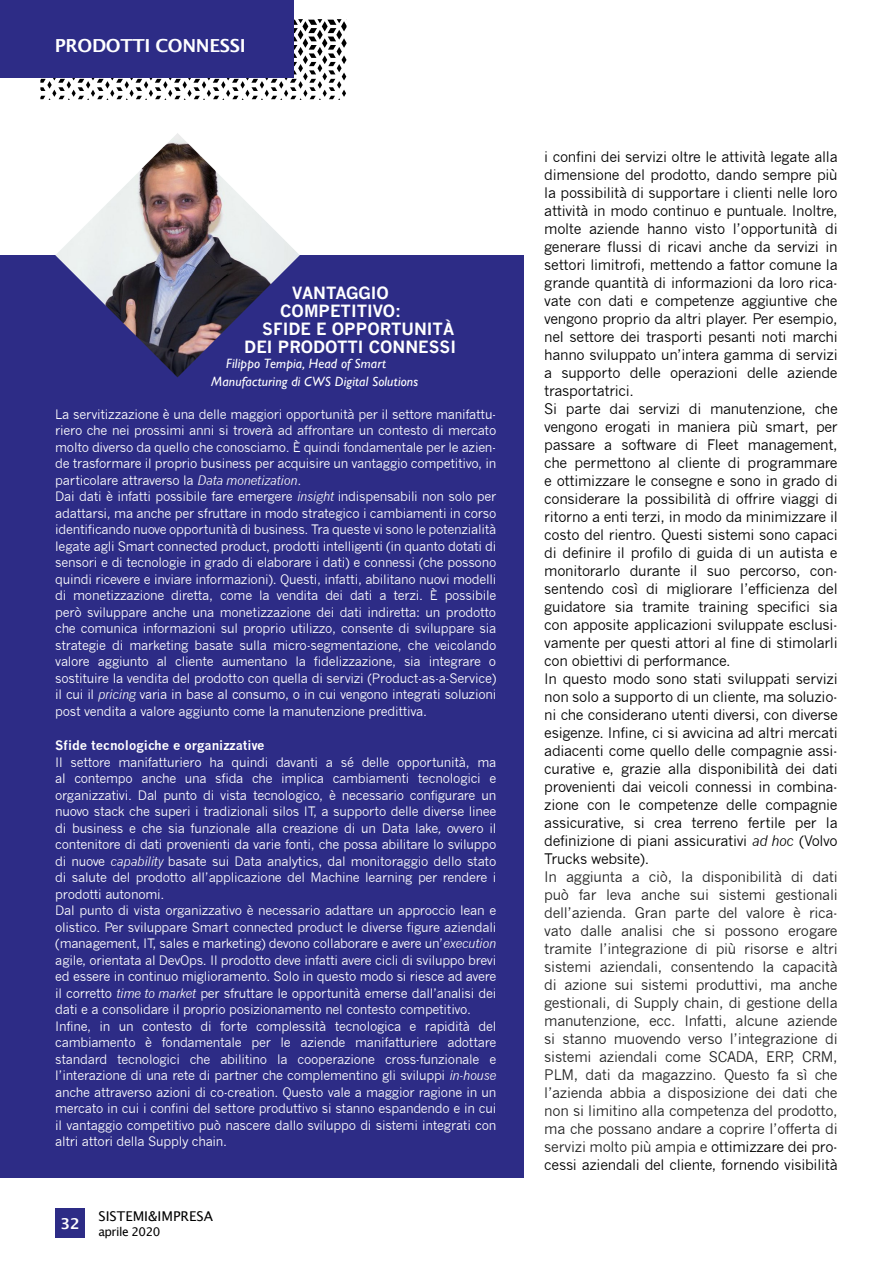
<style>
.page{position:relative;width:893px;height:1263px;background:#fff}
.page>*{position:absolute;margin:0;border:0;box-sizing:border-box;transform-origin:0 0}
.t1{font:600 18px "Lucida Sans";letter-spacing:-.02em;color:#fff}
.t2{font:700 16.5px "News Gothic";color:#fff}
.t3{font:600 15px "Lucida Sans";color:#fff}
.t4{font:14.25px/18px "News Gothic";letter-spacing:-.02em;color:#000}
.t5{font:14.25px/18px "News Gothic";letter-spacing:-.02em;color:#222;text-align:justify}
.t6{font:italic 13.5px/18px "Gill Sans";letter-spacing:.01em;color:#fff}
.t7{font:13.5px "Lucida Grande";color:#000}
.t8{font:12.75px/16.5px "News Gothic";letter-spacing:-.02em;color:#fff}
.t9{font:700 12.75px "News Gothic";color:#fff}
.t10{font:12px "Lucida Grande";letter-spacing:-.04em;color:#000}
.s1{font-style:italic}
.s2{color:#000}
</style>
<div class="page">
<div style="left:55px;top:1208px;width:30px;height:30px;background:#2d2c86"></div>
<svg style="left:40px;top:19px;width:307px;height:81px"></svg>
<div style="left:0;top:0;width:293px;height:77px;background:#2d2c86"></div>
<div style="left:0;top:255px;width:523px;height:923px;background:#2d2c86"></div>
<svg style="left:55px;top:133px;width:245px;height:244px"></svg>
<h1 class="t1" style="left:55px;top:35px;width:192px">PRODOTTI CONNESSI</h1>
<p class="t2" style="left:292px;top:282px;width:98px">VANTAGGIO</p>
<p class="t2" style="left:280px;top:300px;width:122px">COMPETITIVO:</p>
<p class="t2" style="left:262px;top:318px;width:193px">SFIDE E OPPORTUNITÀ</p>
<p class="t2" style="left:244px;top:336px;width:213px">DEI PRODOTTI CONNESSI</p>
<p class="t6" style="left:211px;top:354px;width:208px;text-indent:15px">Filippo Tempia, Head of Smart<br>Manufacturing di CWS Digital Solutions</p>
<p class="t8" style="left:55px;top:406px;width:443px">La servitizzazione è una delle maggiori opportunità per il settore manifattu&shy;riero che nei prossimi anni si troverà ad affrontare un contesto di mercato molto diverso da quello che conosciamo. È quindi fondamentale per le azien&shy;de trasformare il proprio business per acquisire un vantaggio competitivo, in particolare attraverso la <span class="s1">Data monetization</span>.<br>Dai dati è infatti possibile fare emergere <span class="s1">insight</span> indispensabili non solo per adattarsi, ma anche per sfruttare in modo strategico i cambiamenti in corso identificando nuove opportunità di business. Tra queste vi sono le potenzialità legate agli Smart connected product, prodotti intelligenti (in quanto dotati di sensori e di tecnologie in grado di elaborare i dati) e connessi (che possono quindi ricevere e inviare informazioni). Questi, infatti, abilitano nuovi modelli di monetizzazione diretta, come la vendita dei dati a terzi. È possibile però sviluppare anche una monetizzazione dei dati indiretta: un prodotto che comunica informazioni sul proprio utilizzo, consente di sviluppare sia strategie di marketing basate sulla micro-segmentazione, che veicolando valore aggiunto al cliente aumentano la fidelizzazione, sia integrare o sostituire la vendita del prodotto con quella di servizi (Product-as-a-Service) il cui il <span class="s1">pricing</span> varia in base al consumo, o in cui vengono integrati soluzioni post vendita a valore aggiunto come la manutenzione predittiva.</p>
<p class="t9" style="left:55px;top:738px;width:211px">Sfide tecnologiche e organizzative</p>
<p class="t8" style="left:55px;top:754px;width:443px">Il settore manifatturiero ha quindi davanti a sé delle opportunità, ma al contempo anche una sfida che implica cambiamenti tecnologici e organizzativi. Dal punto di vista tecnologico, è necessario configurare un nuovo stack che superi i tradizionali silos IT, a supporto delle diverse linee di business e che sia funzionale alla creazione di un Data lake<span class="s1">,</span> ovvero il contenitore di dati provenienti da varie fonti, che possa abilitare lo sviluppo di nuove <span class="s1">capability</span> basate sui Data analytics, dal monitoraggio dello stato di salute del prodotto all’applicazione del Machine learning per rendere i prodotti autonomi.<br>Dal punto di vista organizzativo è necessario adattare un approccio lean e olistico. Per sviluppare Smart connected product le diverse figure aziendali (management, IT, sales e marketing) devono collaborare e avere un’<span class="s1">execution </span>agile, orientata al DevOps. Il prodotto deve infatti avere cicli di sviluppo brevi ed essere in continuo miglioramento. Solo in questo modo si riesce ad avere il corretto <span class="s1">time to market</span> per sfruttare le opportunità emerse dall’analisi dei dati e a consolidare il proprio posizionamento nel contesto competitivo.<br>Infine, in un contesto di forte complessità tecnologica e rapidità del cambiamento è fondamentale per le aziende manifatturiere adottare standard tecnologici che abilitino la cooperazione cross-funzionale e l’interazione di una rete di partner che complementino gli sviluppi <span class="s1">in-house </span>anche attraverso azioni di co-creation. Questo vale a maggior ragione in un mercato in cui i confini del settore produttivo si stanno espandendo e in cui il vantaggio competitivo può nascere dallo sviluppo di sistemi integrati con altri attori della Supply chain.</p>
<p class="t3" style="left:61px;top:1215px;width:21px">32</p>
<p class="t7" style="left:98px;top:1209px;width:116px">SISTEMI&amp;IMPRESA</p>
<p class="t10" style="left:98px;top:1224px;width:64px">aprile 2020</p>
<p class="t4" style="left:544px;top:148px;width:295px">i confini dei servizi oltre le attività legate alla dimensione del prodotto, dando sempre più la possibilità di supportare i clienti nelle loro attività in modo continuo e puntuale. Inoltre, molte aziende hanno visto l’opportunità di generare flussi di ricavi anche da servizi in settori limitrofi, mettendo a fattor comune la grande quantità di informazioni da loro rica&shy;vate con dati e competenze aggiuntive che vengono proprio da altri player. Per esempio, nel settore dei trasporti pesanti noti marchi hanno sviluppato un’intera gamma di servizi a supporto delle operazioni delle aziende trasportatrici.<br>Si parte dai servizi di manutenzione, che vengono erogati in maniera più smart, per passare a software di Fleet management, che permettono al cliente di programmare e ottimizzare le consegne e sono in grado di considerare la possibilità di offrire viaggi di ritorno a enti terzi, in modo da minimizzare il costo del rientro. Questi sistemi sono capaci di definire il profilo di guida di un autista e monitorarlo durante il suo percorso, con&shy;sentendo così di migliorare l’efficienza del guidatore sia tramite training specifici sia con apposite applicazioni sviluppate esclusi&shy;vamente per questi attori al fine di stimolarli con obiettivi di performance.<br>In questo modo sono stati sviluppati servizi non solo a supporto di un cliente, ma soluzio&shy;ni che considerano utenti diversi, con diverse esigenze. Infine, ci si avvicina ad altri mercati adiacenti come quello delle compagnie assi&shy;curative e, grazie alla disponibilità dei dati provenienti dai veicoli connessi in combina&shy;zione con le competenze delle compagnie assicurative, si crea terreno fertile per la definizione di piani assicurativi <span class="s1">ad hoc</span> (Volvo Trucks website).</p>
<p class="t5" style="left:544px;top:868px;width:295px">In aggiunta a ciò, la disponibilità di dati può far leva anche sui sistemi gestionali dell’azienda. Gran parte del valore è rica&shy;vato dalle analisi che si possono erogare tramite l’integrazione di più risorse e altri sistemi aziendali, consentendo la capacità di azione sui sistemi produttivi, ma anche gestionali, di Supply chain, di gestione della manutenzione, ecc. Infatti, alcune aziende si stanno muovendo verso l’integrazione di sistemi aziendali come SCADA, ERP, CRM, PLM, dati da magazzino. Questo fa sì che l’azienda abbia a disposizione dei dati che non si limitino alla competenza del prodotto, ma che possano andare a coprire l’offerta di servizi molto più ampia e <span class="s2">ottimizzare dei pro&shy;cessi aziendali del cliente, fornendo visibilità</span></p>
</div>
